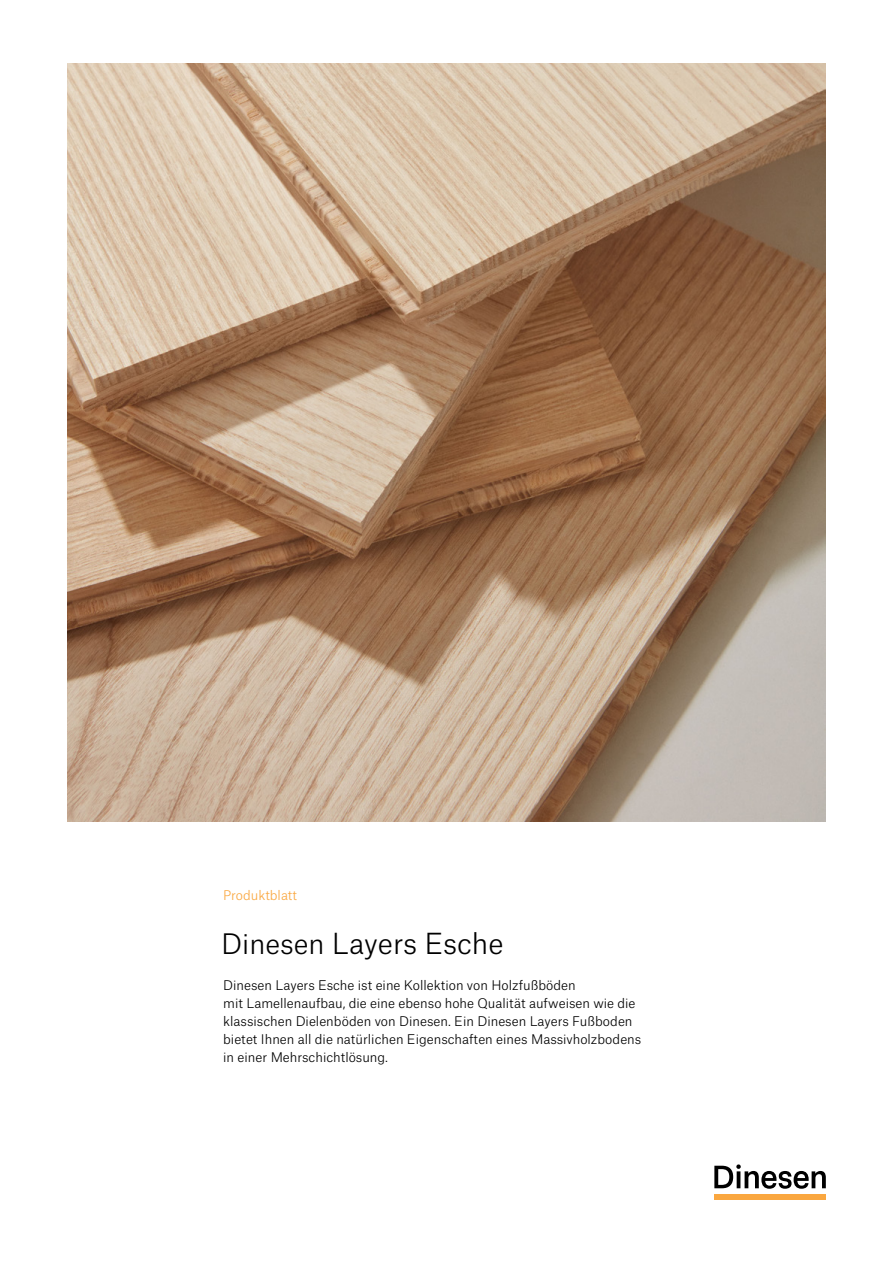
<style>
.page{position:relative;width:893px;height:1263px;background:#fff}
.page>*{position:absolute;margin:0;border:0;box-sizing:border-box;transform-origin:0 0}
.t1{font:300 27.75px "Atlas Grotesk";color:#000}
.t2{font:300 12.75px/18px "Atlas Grotesk";color:#000}
.t3{font:300 12.75px "Atlas Grotesk";color:#faa73f}
.s1{font-size:27px}
</style>
<div class="page">
<svg style="left:714px;top:1164px;width:112px;height:25px"></svg>
<div style="left:714px;top:1194px;width:112px;height:6px;background:#faa73f"></div>
<img style="left:68px;top:63px;width:758px;height:758px">
<p class="t3" style="left:223px;top:885px;width:76px">Produktblatt</p>
<h1 class="t1" style="left:221px;top:922px;width:284px"><span class="s1">Dinesen</span> Layers Esche</h1>
<p class="t2" style="left:223px;top:975px;width:420px">Dinesen Layers Esche ist eine Kollektion von Holzfußböden<br>mit Lamellenaufbau, die eine ebenso hohe Qualität aufweisen wie die klassischen Dielenböden von Dinesen. Ein Dinesen Layers Fußboden bietet Ihnen all die natürlichen Eigenschaften eines Massivholzbodens in einer Mehrschichtlösung.</p>
</div>
